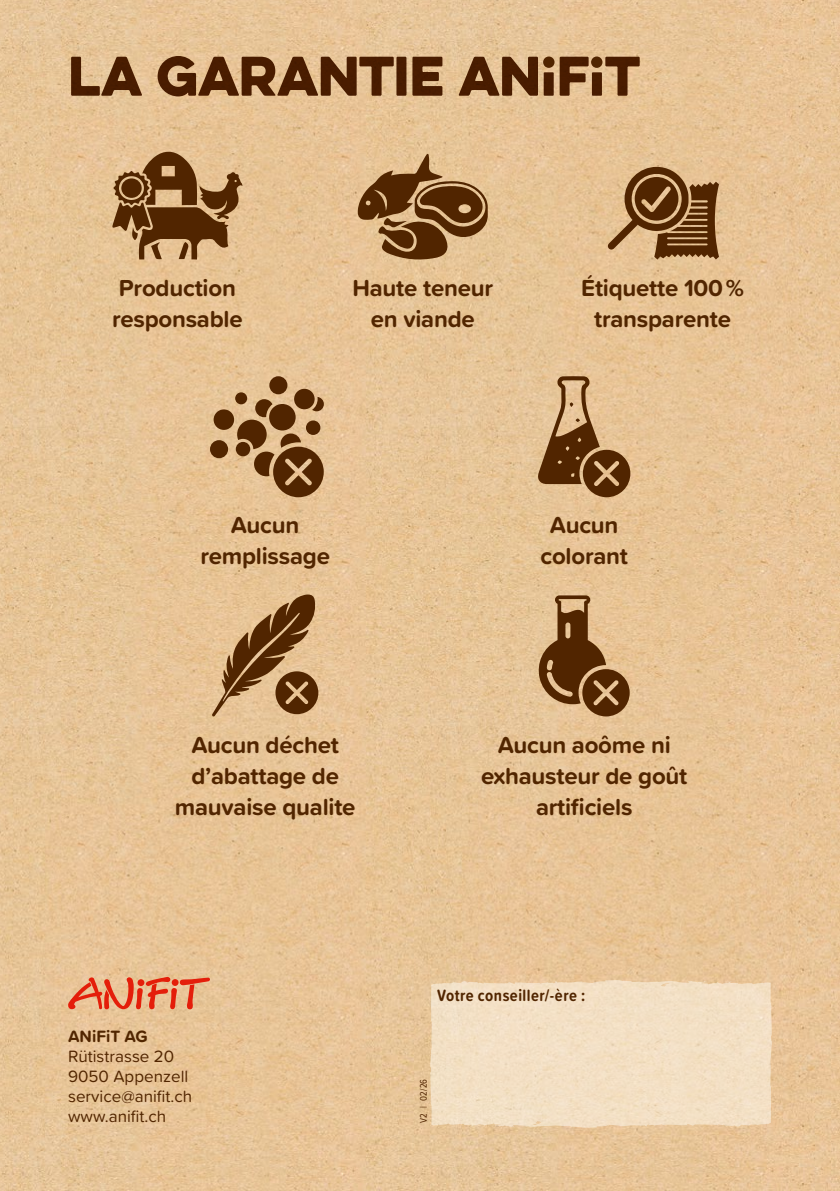
<style>
.page{position:relative;width:840px;height:1191px;background:#fff}
.page>*{position:absolute;margin:0;border:0;box-sizing:border-box;transform-origin:0 0}
.t1{font:50px "Eveleth Clean";letter-spacing:-.015em;color:#512500}
.t2{font:700 24px/31px "Proxima Soft";letter-spacing:-.01em;color:#512500;text-align:center}
.t3{font:17px/20px "Proxima Soft";color:#512500}
.t4{font:700 17px "Proxima Soft Cond";letter-spacing:.03em;color:#512500}
.t5{font:700 17px "Proxima Soft";color:#512500}
.t6{font:10px "Proxima Soft Cond";color:#512500}
.s1{font-size:30px}
</style>
<div class="page">
<img style="left:0;top:0;width:839px;height:1191px">
<svg style="left:68px;top:977px;width:142px;height:32px;background:#e68c67"></svg>
<svg style="left:429px;top:979px;width:342px;height:149px;background:#f2ddc1"></svg>
<svg style="left:590px;top:56px;width:12px;height:12px"></svg>
<div style="left:543px;top:56px;width:11px;height:12px;background:#512500;border-radius:50%"></div>
<svg style="left:357px;top:153px;width:130px;height:108px;background:#a0794f"></svg>
<svg style="left:112px;top:150px;width:130px;height:109px;background:#9f784e"></svg>
<div style="left:121px;top:178px;width:21px;height:20px;background:#512500;border-radius:50%"></div>
<svg style="left:607px;top:167px;width:111px;height:92px;background:#997147"></svg>
<div style="left:235px;top:392px;width:12px;height:12px;background:#512500;border-radius:50%"></div>
<div style="left:210px;top:440px;width:18px;height:18px;background:#512500;border-radius:50%"></div>
<div style="left:269px;top:376px;width:18px;height:18px;background:#512500;border-radius:50%"></div>
<div style="left:213px;top:409px;width:21px;height:21px;background:#512500;border-radius:50%"></div>
<div style="left:294px;top:389px;width:20px;height:20px;background:#512500;border-radius:50%"></div>
<svg style="left:237px;top:397px;width:87px;height:100px;background:#9d764d"></svg>
<svg style="left:536px;top:376px;width:94px;height:121px;background:#ad875d"></svg>
<svg style="left:535px;top:595px;width:94px;height:121px;background:#a37c52"></svg>
<svg style="left:212px;top:594px;width:106px;height:122px;background:#ab845a"></svg>
<h1 class="t1" style="left:68px;top:38px;width:573px">LA GARANTIE AN<span class="s1">I</span>F<span class="s1">I</span>T</h1>
<p class="t2" style="left:112px;top:272px;width:132px;text-align:left">Production responsable</p>
<p class="t2" style="left:352px;top:272px;width:142px">Haute teneur en viande</p>
<p class="t2" style="left:581px;top:272px;width:164px">Étiquette 100 % transparente</p>
<p class="t2" style="left:200px;top:508px;width:131px">Aucun remplissage</p>
<p class="t2" style="left:540px;top:509px;width:89px">Aucun colorant</p>
<p class="t2" style="left:175px;top:728px;width:182px">Aucun déchet d’abattage de mauvaise qualite</p>
<p class="t2" style="left:481px;top:728px;width:207px">Aucun aoôme ni exhausteur de goût artificiels</p>
<p class="t5" style="left:68px;top:1023px;width:81px">ANiFiT AG</p>
<p class="t3" style="left:68px;top:1045px;width:125px">Rütistrasse 20<br>9050 Appenzell service@anifit.ch www.anifit.ch</p>
<p class="t4" style="left:437px;top:982px;width:150px">Votre conseiller/-ère :</p>
<p class="t6" style="left:416px;top:1123px;width:45px;rotate:-90deg">V2 | 02/26</p>
</div>
